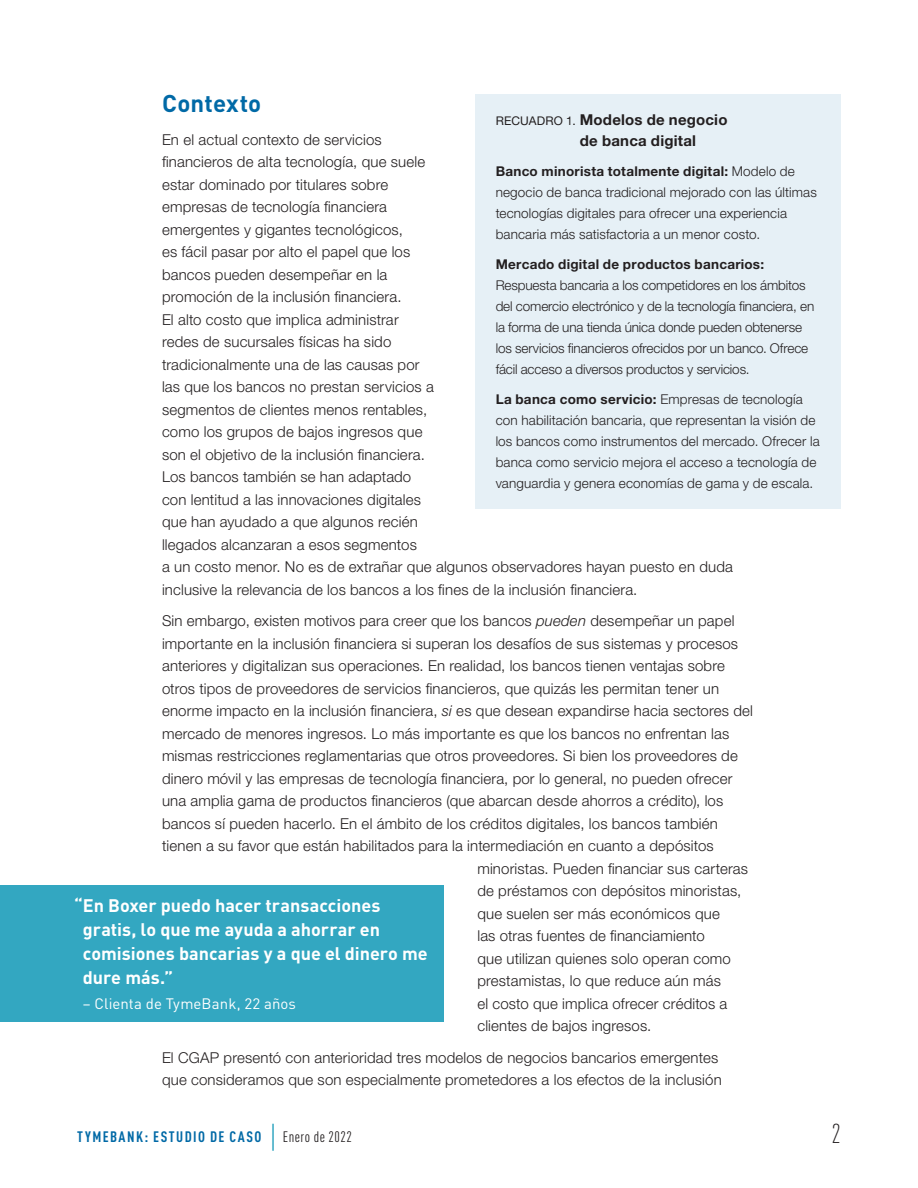
<style>
.page{position:relative;width:918px;height:1188px;background:#fff}
.page>*{position:absolute;margin:0;border:0;box-sizing:border-box;transform-origin:0 0}
.t1{font:300 condensed 27px "DIN Pro";color:#231f20}
.A_Head{font:700 24px "DIN Pro";letter-spacing:.005em;color:#0069a6}
.Pull_Quote{font:700 18px/24px "DIN Pro";color:#fff}
.Body{font:300 15px/22.5px "Helvetica Neue LT Std";letter-spacing:.01em;color:#231f20}
.Box_Title{font:700 15px/21px "Helvetica Neue LT Std";letter-spacing:.015em;color:#231f20}
.t2{font:700 condensed 15px "DIN Pro";letter-spacing:.1em;color:#0069a6}
.Pull_Quote_Attributi{font:15px "DIN Pro";letter-spacing:.005em;color:#fff}
.Box_Body{font:300 13.5px/21px "Helvetica Neue LT Std";letter-spacing:.005em;color:#231f20}
.s1{font-style:italic}
.s2{font-weight:400;font-size:12px}
.s3{font-weight:700}
.s4{font-family:"Minion Pro";font-weight:400;font-stretch:normal;font-size:27px;color:#0091b2}
.s5{font-weight:400;color:#231f20}
</style>
<div class="page">
<div style="left:0;top:885px;width:444px;height:137px;background:#33a7c1"></div>
<div style="left:475px;top:94px;width:366px;height:415px;background:#e6f0f6"></div>
<p class="A_Head" style="left:162px;top:83px;width:101px">Contexto</p>
<p class="Body" style="left:162px;top:128px;width:572px">En el actual contexto de servicios<br>financieros de alta tecnología, que suele<br>estar dominado por titulares sobre<br>empresas de tecnología financiera<br>emergentes y gigantes tecnológicos,<br>es fácil pasar por alto el papel que los<br>bancos pueden desempeñar en la<br>promoción de la inclusión financiera.<br>El alto costo que implica administrar<br>redes de sucursales físicas ha sido<br>tradicionalmente una de las causas por<br>las que los bancos no prestan servicios a<br>segmentos de clientes menos rentables,<br>como los grupos de bajos ingresos que<br>son el objetivo de la inclusión financiera.<br>Los bancos también se han adaptado<br>con lentitud a las innovaciones digitales<br>que han ayudado a que algunos recién<br>llegados alcanzaran a esos segmentos<br>a un costo menor. No es de extrañar que algunos observadores hayan puesto en duda inclusive la relevancia de los bancos a los fines de la inclusión financiera.</p>
<p class="Body" style="left:162px;top:609px;width:574px">Sin embargo, existen motivos para creer que los bancos <span class="s1">pueden</span> desempeñar un papel</p>
<p class="Body" style="left:162px;top:632px;width:578px">importante en la inclusión financiera si superan los desafíos de sus sistemas y procesos</p>
<p class="Body" style="left:162px;top:654px;width:564px">anteriores y digitalizan sus operaciones. En realidad, los bancos tienen ventajas sobre</p>
<p class="Body" style="left:162px;top:677px;width:559px">otros tipos de proveedores de servicios financieros, que quizás les permitan tener un</p>
<p class="Body" style="left:162px;top:699px;width:593px">enorme impacto en la inclusión financiera, <span class="s1">si</span> es que desean expandirse hacia sectores del</p>
<p class="Body" style="left:162px;top:722px;width:569px">mercado de menores ingresos. Lo más importante es que los bancos no enfrentan las</p>
<p class="Body" style="left:162px;top:744px;width:577px">mismas restricciones reglamentarias que otros proveedores. Si bien los proveedores de</p>
<p class="Body" style="left:162px;top:767px;width:572px">dinero móvil y las empresas de tecnología financiera, por lo general, no pueden ofrecer</p>
<p class="Body" style="left:162px;top:789px;width:563px">una amplia gama de productos financieros (que abarcan desde ahorros a crédito), los</p>
<p class="Body" style="left:162px;top:812px;width:557px">bancos sí pueden hacerlo. En el ámbito de los créditos digitales, los bancos también</p>
<p class="Body" style="left:162px;top:834px;width:553px">tienen a su favor que están habilitados para la intermediación en cuanto a depósitos</p>
<p class="Body" style="left:477px;top:857px;width:272px">minoristas. Pueden financiar sus carteras</p>
<p class="Body" style="left:477px;top:879px;width:266px">de préstamos con depósitos minoristas,</p>
<p class="Body" style="left:477px;top:902px;width:244px">que suelen ser más económicos que</p>
<p class="Body" style="left:477px;top:924px;width:229px">las otras fuentes de financiamiento</p>
<p class="Body" style="left:477px;top:947px;width:255px">que utilizan quienes solo operan como</p>
<p class="Body" style="left:477px;top:969px;width:245px">prestamistas, lo que reduce aún más</p>
<p class="Body" style="left:477px;top:992px;width:252px">el costo que implica ofrecer créditos a</p>
<p class="Body" style="left:477px;top:1014px;width:176px">clientes de bajos ingresos.</p>
<p class="Body" style="left:162px;top:1046px;width:561px">El CGAP presentó con anterioridad tres modelos de negocios bancarios emergentes que consideramos que son especialmente prometedores a los efectos de la inclusión</p>
<p class="Box_Title" style="left:580px;top:109px;width:149px;text-indent:-84px"><span class="s2">RECUADRO 1.</span> Modelos de negocio de banca digital</p>
<p class="Box_Body" style="left:496px;top:161px;width:323px"><span class="s3">Banco minorista totalmente digital:</span> Modelo de negocio de banca tradicional mejorado con las últimas tecnologías digitales para ofrecer una experiencia bancaria más satisfactoria a un menor costo.</p>
<p class="Box_Body" style="left:496px;top:254px;width:320px"><span class="s3">Mercado digital de productos bancarios:<br></span>Respuesta bancaria a los competidores en los ámbitos del comercio electrónico y de la tecnología financiera, en la forma de una tienda única donde pueden obtenerse los servicios financieros ofrecidos por un banco. Ofrece fácil acceso a diversos productos y servicios.</p>
<p class="Box_Body" style="left:496px;top:389px;width:326px"><span class="s3">La banca como servicio:</span> Empresas de tecnología con habilitación bancaria, que representan la visión de los bancos como instrumentos del mercado. Ofrecer la banca como servicio mejora el acceso a tecnología de vanguardia y genera economías de gama y de escala.</p>
<p class="Pull_Quote" style="left:83px;top:891px;width:346px;text-indent:-9px">“En Boxer puedo hacer transacciones gratis, lo que me ayuda a ahorrar en comisiones bancarias y a que el dinero me dure más.”</p>
<p class="Pull_Quote_Attributi" style="left:83px;top:991px;width:215px">– Clienta de TymeBank, 22 años</p>
<p class="t2" style="left:77px;top:1126px;width:276px">TYMEBANK: ESTUDIO DE CASO <span class="s4">|</span> <span class="s5">Enero de 2022</span></p>
<h1 class="t1" style="left:831px;top:1115px;width:11px">2</h1>
</div>
